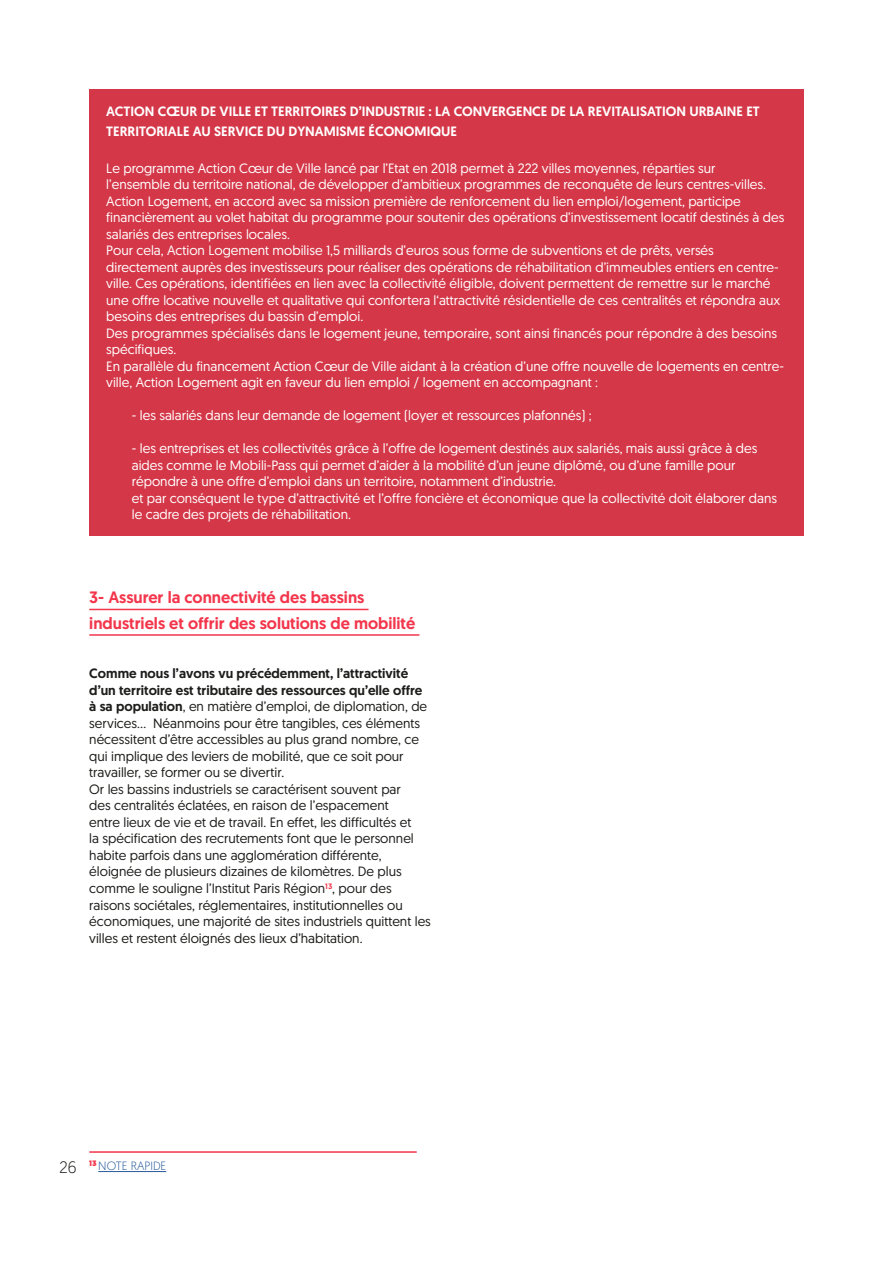
<style>
.page{position:relative;width:893px;height:1263px;background:#fff}
.page>*{position:absolute;margin:0;border:0;box-sizing:border-box;transform-origin:0 0}
.t1{font:500 16.5px/25.5px "Geomanist";color:#f3364c}
.t2{font:300 16.5px "Geomanist";color:#1d1d1b}
.t3{font:13.5px/16.5px "Geomanist";color:#fff}
.t4{font:13.5px/16.5px "Geomanist";color:#1d1d1b}
.t5{font:500 13.5px/19.8px "Geomanist";color:#fff}
.t6{font:300 12px "Geomanist";color:#275b9b}
.s1{font-weight:500}
</style>
<div class="page">
<div style="left:89px;top:89px;width:715px;height:447px;background:#d43748"></div>
<hr style="left:89px;top:609px;width:279px;height:1px;background:#f3364c">
<hr style="left:89px;top:634px;width:330px;height:2px;background:#f3364c">
<hr style="left:98px;top:1171px;width:68px;height:1px;background:#275b9b">
<hr style="left:89px;top:1151px;width:328px;height:2px;background:#f3364c">
<p class="t5" style="left:106px;top:102px;width:655px">ACTION CŒUR DE VILLE ET TERRITOIRES D’INDUSTRIE : LA CONVERGENCE DE LA REVITALISATION URBAINE ET<br>TERRITORIALE AU SERVICE DU DYNAMISME ÉCONOMIQUE</p>
<p class="t3" style="left:106px;top:159px;width:680px">Le programme Action Cœur de Ville lancé par l’Etat en 2018 permet à 222 villes moyennes, réparties sur<br>l’ensemble du territoire national, de développer d’ambitieux programmes de reconquête de leurs centres-villes.<br>Action Logement, en accord avec sa mission première de renforcement du lien emploi/logement, participe financièrement au volet habitat du programme pour soutenir des opérations d’investissement locatif destinés à des salariés des entreprises locales.<br>Pour cela, Action Logement mobilise 1,5 milliards d’euros sous forme de subventions et de prêts, versés directement auprès des investisseurs pour réaliser des opérations de réhabilitation d’immeubles entiers en centre&shy;ville. Ces opérations, identifiées en lien avec la collectivité éligible, doivent permettent de remettre sur le marché une offre locative nouvelle et qualitative qui confortera l‘attractivité résidentielle de ces centralités et répondra aux besoins des entreprises du bassin d’emploi.<br>Des programmes spécialisés dans le logement jeune, temporaire, sont ainsi financés pour répondre à des besoins spécifiques.<br>En parallèle du financement Action Cœur de Ville aidant à la création d’une offre nouvelle de logements en centre&shy;ville, Action Logement agit en faveur du lien emploi / logement en accompagnant :</p>
<p class="t3" style="left:132px;top:407px;width:461px">- les salariés dans leur demande de logement (loyer et ressources plafonnés) ;</p>
<p class="t3" style="left:132px;top:440px;width:647px">- les entreprises et les collectivités grâce à l’offre de logement destinés aux salariés, mais aussi grâce à des aides comme le Mobili-Pass qui permet d’aider à la mobilité d’un jeune diplômé, ou d’une famille pour répondre à une offre d’emploi dans un territoire, notamment d’industrie.<br>et par conséquent le type d’attractivité et l’offre foncière et économique que la collectivité doit élaborer dans le cadre des projets de réhabilitation.</p>
<p class="t1" style="left:89px;top:585px;width:328px">3- Assurer la connectivité des bassins industriels et offrir des solutions de mobilité</p>
<p class="t4" style="left:89px;top:665px;width:343px"><span class="s1">Comme nous l’avons vu précédemment, l’attractivité d’un territoire est tributaire des ressources qu’elle offre à sa population</span>, en matière d’emploi, de diplomation, de services... Néanmoins pour être tangibles, ces éléments nécessitent d’être accessibles au plus grand nombre, ce qui implique des leviers de mobilité, que ce soit pour travailler, se former ou se divertir.<br>Or les bassins industriels se caractérisent souvent par<br>des centralités éclatées, en raison de l’espacement<br>entre lieux de vie et de travail. En effet, les difficultés et<br>la spécification des recrutements font que le personnel habite parfois dans une agglomération différente, éloignée de plusieurs dizaines de kilomètres. De plus comme le souligne l’Institut Paris Région<sup>13</sup>, pour des raisons sociétales, réglementaires, institutionnelles ou économiques, une majorité de sites industriels quittent les villes et restent éloignés des lieux d’habitation.</p>
<p class="t2" style="left:60px;top:1157px;width:19px">26</p>
<p class="t6" style="left:89px;top:1158px;width:78px"><sup>13</sup> NOTE RAPIDE</p>
</div>
